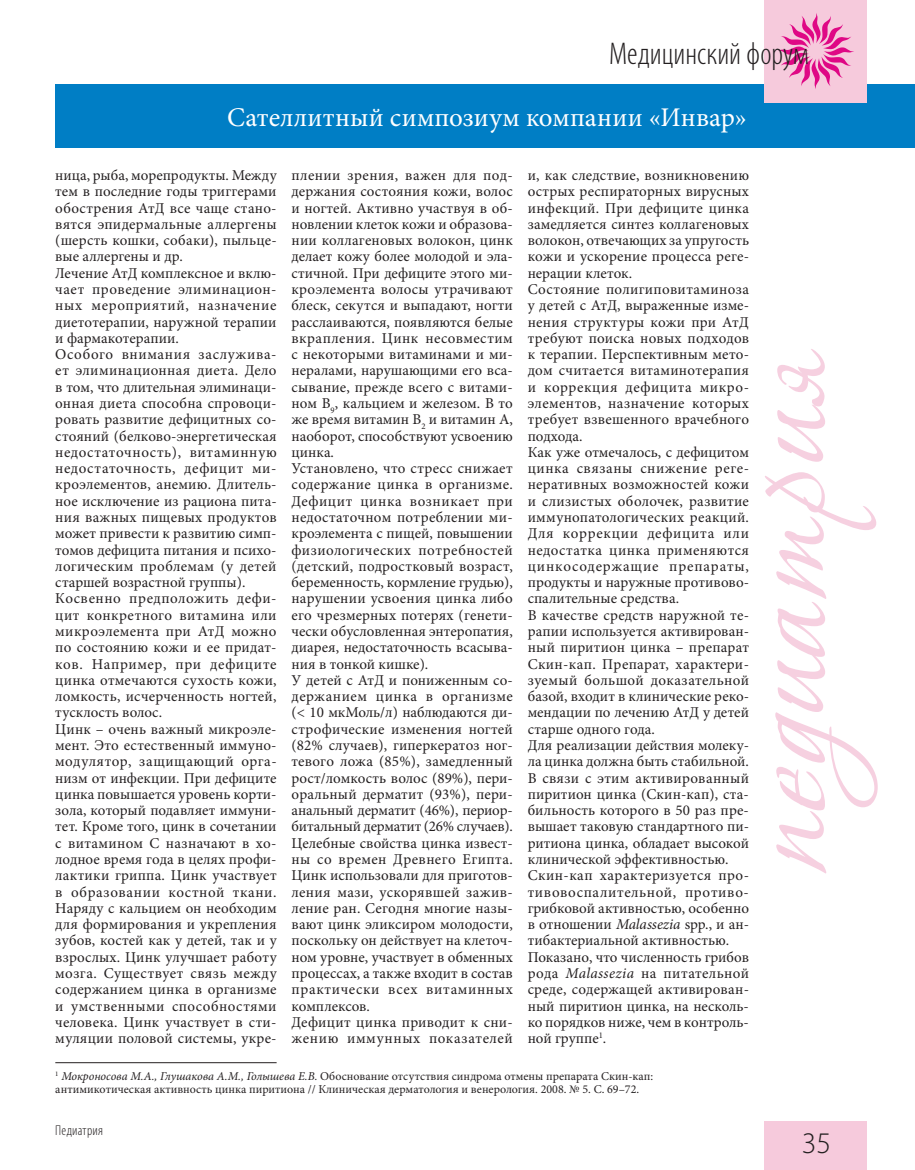
<style>
.page{position:relative;width:915px;height:1170px;background:#fff}
.page>*{position:absolute;margin:0;border:0;box-sizing:border-box;transform-origin:0 0}
.t1{font:300 condensed 31.5px "Myriad Pro";color:#231f20}
.t2{font:300 30px "Myriad Pro";color:#231f20}
.t3{font:27px "Minion Pro";letter-spacing:.01em;color:#fff}
.t4{font:15px/16.2px "Minion Pro";letter-spacing:.01em;color:#231f20}
.t5{font:300 condensed 14.25px "Myriad Pro";letter-spacing:.015em;color:#231f20}
.t6{font:12px/13.5px "Minion Pro";color:#231f20}
.s1{font-style:italic}
</style>
<div class="page">
<div style="left:55px;top:84px;width:859px;height:63px;background:#007ec5"></div>
<div style="left:764px;top:1121px;width:102px;height:48px;background:#f6cadc"></div>
<div style="left:764px;top:0;width:102px;height:102px;background:#f6cadc"></div>
<svg style="left:778px;top:13px;width:76px;height:76px"></svg>
<svg style="left:765px;top:349px;width:112px;height:524px"></svg>
<hr style="left:55px;top:1062px;width:221px;height:1px;background:#231f20">
<h1 class="t1" style="left:608px;top:35px;width:201px">Медицинский форум</h1>
<h3 class="t3" style="left:227px;top:99px;width:521px">Сателлитный симпозиум компании «Инвар»</h3>
<p class="t4" style="left:55px;top:167px;width:223px">ница, рыба, морепродукты. Между тем в последние годы триггерами обострения АтД все чаще стано&shy;вятся эпидермальные аллергены (шерсть кошки, собаки), пыльце&shy;вые аллергены и др.<br>Лечение АтД комплексное и вклю&shy;чает проведение элиминацион&shy;ных мероприятий, назначение диетотерапии, наружной терапии и фармакотерапии.<br>Особого внимания заслужива&shy;ет элиминационная диета. Дело в том, что длительная элиминаци&shy;онная диета способна спровоци&shy;ровать развитие дефицитных со&shy;стояний (белково-энергетическая недостаточность), витаминную недостаточность, дефицит ми&shy;кроэлементов, анемию. Длитель&shy;ное исключение из рациона пита&shy;ния важных пищевых продуктов может привести к развитию симп&shy;томов дефицита питания и психо&shy;логическим проблемам (у детей старшей возрастной группы).<br>Косвенно предположить дефи&shy;цит конкретного витамина или микроэлемента при АтД можно по состоянию кожи и ее придат&shy;ков. Например, при дефиците цинка отмечаются сухость кожи, ломкость, исчерченность ногтей, тусклость волос.<br>Цинк – очень важный микроэле&shy;мент. Это естественный иммуно&shy;модулятор, защищающий орга&shy;низм от инфекции. При дефиците цинка повышается уровень корти&shy;зола, который подавляет иммуни&shy;тет. Кроме того, цинк в сочетании с витамином C назначают в хо&shy;лодное время года в целях профи&shy;лактики гриппа. Цинк участвует в образовании костной ткани.<br>Наряду с кальцием он необходим для формирования и укрепления зубов, костей как у детей, так и у взрослых. Цинк улучшает работу мозга. Существует связь между содержанием цинка в организме и умственными способностями человека. Цинк участвует в сти&shy;муляции половой системы, укре-</p>
<p class="t4" style="left:291px;top:167px;width:223px">плении зрения, важен для под&shy;держания состояния кожи, волос и ногтей. Активно участвуя в об&shy;новлении клеток кожи и образова&shy;нии коллагеновых волокон, цинк делает кожу более молодой и эла&shy;стичной. При дефиците этого ми&shy;кроэлемента волосы утрачивают блеск, секутся и выпадают, ногти расслаиваются, появляются белые вкрапления. Цинк несовместим с некоторыми витаминами и ми&shy;нералами, нарушающими его вса&shy;сывание, прежде всего с витами&shy;ном B<sub>9</sub>, кальцием и железом. В то же время витамин В<sub>2</sub> и витамин А, наоборот, способствуют усвоению цинка.<br>Установлено, что стресс снижает содержание цинка в организме.<br>Дефицит цинка возникает при недостаточном потреблении ми&shy;кроэлемента с пищей, повышении физиологических потребностей (детский, подростковый возраст, беременность, кормление грудью), нарушении усвоения цинка либо его чрезмерных потерях (генети&shy;чески обусловленная энтеропатия, диарея, недостаточность всасыва&shy;ния в тонкой кишке).<br>У детей с АтД и пониженным со&shy;держанием цинка в организме (&lt; 10 мкМоль/л) наблюдаются ди&shy;строфические изменения ногтей (82% случаев), гиперкератоз ног&shy;тевого ложа (85%), замедленный рост/ломкость волос (89%), пери&shy;оральный дерматит (93%), пери&shy;анальный дерматит (46%), периор&shy;битальный дерматит (26% случаев).<br>Целебные свойства цинка извест&shy;ны со времен Древнего Египта.<br>Цинк использовали для приготов&shy;ления мази, ускорявшей зажив&shy;ление ран. Сегодня многие назы&shy;вают цинк эликсиром молодости, поскольку он действует на клеточ&shy;ном уровне, участвует в обменных процессах, а также входит в состав практически всех витаминных комплексов.<br>Дефицит цинка приводит к сни&shy;жению иммунных показателей</p>
<p class="t4" style="left:527px;top:167px;width:223px">и, как следствие, возникновению острых респираторных вирусных инфекций. При дефиците цинка замедляется синтез коллагеновых волокон, отвечающих за упругость кожи и ускорение процесса реге&shy;нерации клеток.<br>Состояние полигиповитаминоза у детей с АтД, выраженные изме&shy;нения структуры кожи при АтД требуют поиска новых подходов к терапии. Перспективным мето&shy;дом считается витаминотерапия и коррекция дефицита микро&shy;элементов, назначение которых требует взвешенного врачебного подхода.<br>Как уже отмечалось, с дефицитом цинка связаны снижение реге&shy;неративных возможностей кожи и слизистых оболочек, развитие иммунопатологических реакций.<br>Для коррекции дефицита или недостатка цинка применяются цинкосодержащие препараты, продукты и наружные противово&shy;спалительные средства.<br>В качестве средств наружной те&shy;рапии используется активирован&shy;ный пиритион цинка – препарат<br>Скин-кап. Препарат, характери&shy;зуемый большой доказательной базой, входит в клинические реко&shy;мендации по лечению АтД у детей старше одного года.<br>Для реализации действия молеку&shy;ла цинка должна быть стабильной.<br>В связи с этим активированный пиритион цинка (Скин-кап), ста&shy;бильность которого в 50 раз пре&shy;вышает таковую стандартного пи&shy;ритиона цинка, обладает высокой клинической эффективностью.<br>Скин-кап характеризуется про&shy;тивовоспалительной, противо&shy;грибковой активностью, особенно в отношении <span class="s1">Malassezia</span> spp., и ан&shy;тибактериальной активностью.<br>Показано, что численность грибов рода <span class="s1">Malassezia</span> на питательной среде, содержащей активирован&shy;ный пиритион цинка, на несколь&shy;ко порядков ниже, чем в контроль&shy;ной группе<sup>1</sup>.</p>
<p class="t6" style="left:55px;top:1069px;width:599px"><sup>1</sup> <span class="s1">Мокроносова М.А., Глушакова А.М., Голышева Е.В.</span> Обоснование отсутствия синдрома отмены препарата Скин-кап: антимикотическая активность цинка пиритиона // Клиническая дерматология и венерология. 2008. № 5. С. 69–72.</p>
<p class="t5" style="left:55px;top:1121px;width:49px">Педиатрия</p>
<h2 class="t2" style="left:801px;top:1125px;width:31px">35</h2>
</div>
